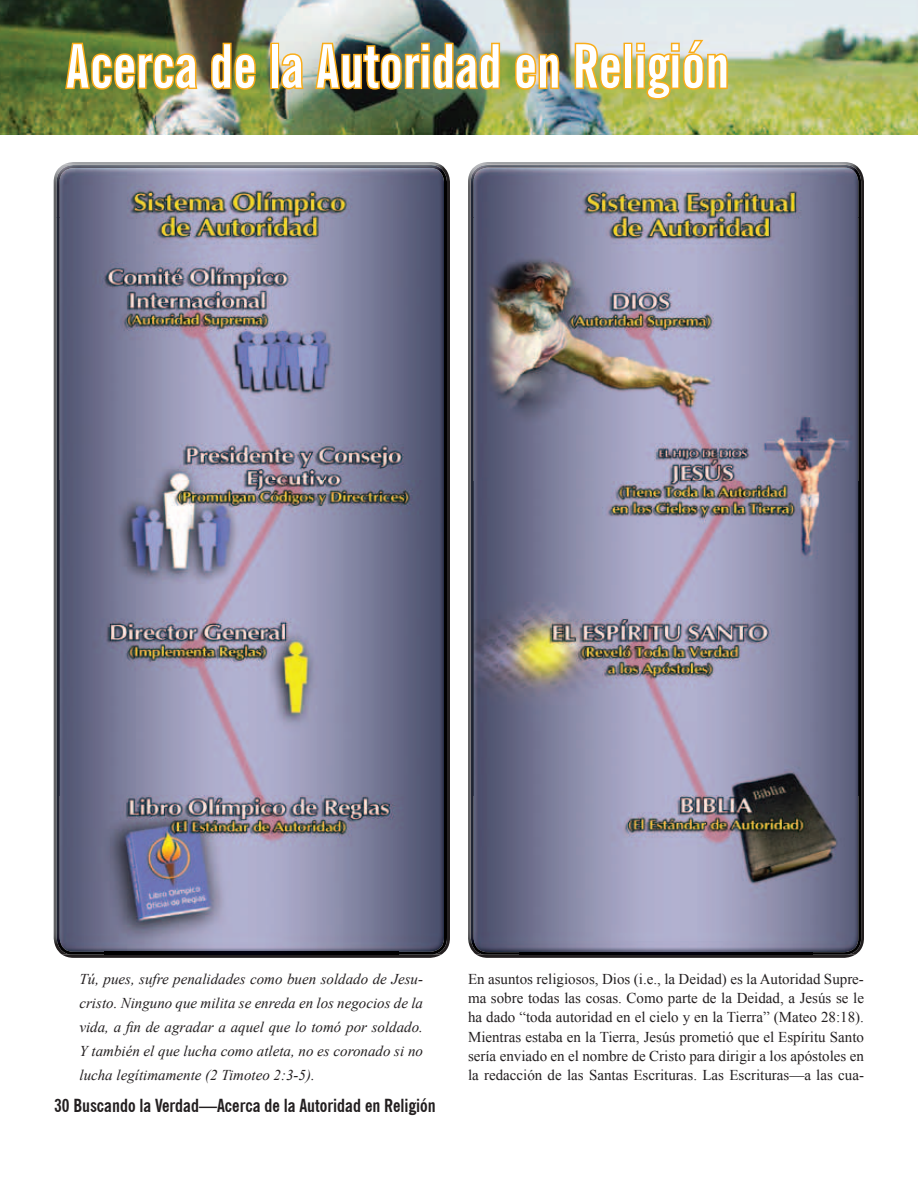
<style>
.page{position:relative;width:918px;height:1188px;background:#fff}
.page>*{position:absolute;margin:0;border:0;box-sizing:border-box;transform-origin:0 0}
.t1{font:700 extra-condensed 60px "News Gothic BT";color:#fff}
.t2{font:700 condensed 18px "News Gothic BT";color:#231f20}
.t3{font:15px/19.2px "Times New Roman";color:#231f20;text-align:justify}
.t4{font:italic 15px/24px "Times New Roman";color:#231f20;text-align:justify}
</style>
<div class="page">
<img style="left:0;top:0;width:918px;height:135px">
<img style="left:63px;top:162px;width:378px;height:3px">
<img style="left:63px;top:955px;width:378px;height:3px">
<img style="left:54px;top:170px;width:396px;height:782px">
<img style="left:70px;top:955px;width:363px;height:1px">
<img style="left:57px;top:165px;width:390px;height:53px">
<img style="left:57px;top:217px;width:49px;height:738px">
<img style="left:398px;top:217px;width:49px;height:738px">
<img style="left:105px;top:952px;width:294px;height:3px">
<img style="left:479px;top:162px;width:374px;height:2px">
<img style="left:477px;top:955px;width:378px;height:3px">
<img style="left:468px;top:164px;width:396px;height:785px">
<img style="left:484px;top:955px;width:363px;height:1px">
<img style="left:471px;top:165px;width:390px;height:53px">
<img style="left:471px;top:217px;width:48px;height:738px">
<img style="left:812px;top:217px;width:49px;height:738px">
<img style="left:519px;top:952px;width:294px;height:3px">
<img style="left:474px;top:182px;width:48px;height:756px">
<img style="left:844px;top:938px;width:14px;height:14px">
<img style="left:474px;top:938px;width:370px;height:14px">
<svg style="left:63px;top:41px;width:136px;height:50px;background:#9f9231"></svg>
<svg style="left:209px;top:41px;width:48px;height:50px;background:#9b8329"></svg>
<div style="left:270px;top:43px;width:9px;height:46px;border:3px solid #faad19"></div>
<svg style="left:279px;top:52px;width:26px;height:39px"></svg>
<img style="left:314px;top:41px;width:188px;height:50px">
<svg style="left:513px;top:52px;width:48px;height:39px;background:#c6a54d"></svg>
<svg style="left:573px;top:41px;width:50px;height:50px;background:#d4bd61"></svg>
<div style="left:623px;top:43px;width:9px;height:46px;border:3px solid #faad19"></div>
<svg style="left:635px;top:38px;width:94px;height:64px;background:#d4c064"></svg>
<h1 class="t1" style="left:66px;top:30px;width:665px">Acerca de la Autoridad en Religión</h1>
<p class="t4" style="left:80px;top:967px;width:345px">Tú, pues, sufre penalidades como buen soldado de Jesu&shy;cristo. Ninguno que milita se enreda en los negocios de la vida, a fin de agradar a aquel que lo tomó por soldado.<br>Y también el que lucha como atleta, no es coronado si no lucha legítimamente (2 Timoteo 2:3-5).</p>
<p class="t3" style="left:468px;top:969px;width:398px">En asuntos religiosos, Dios (i.e., la Deidad) es la Autoridad Supre&shy;ma sobre todas las cosas. Como parte de la Deidad, a Jesús se le ha dado “toda autoridad en el cielo y en la Tierra” (Mateo 28:18).<br>Mientras estaba en la Tierra, Jesús prometió que el Espíritu Santo sería enviado en el nombre de Cristo para dirigir a los apóstoles en la redacción de las Santas Escrituras. Las Escrituras—a las cua-</p>
<p class="t2" style="left:54px;top:1094px;width:383px">30 Buscando la Verdad—acerca de la autoridad en religión</p>
</div>
